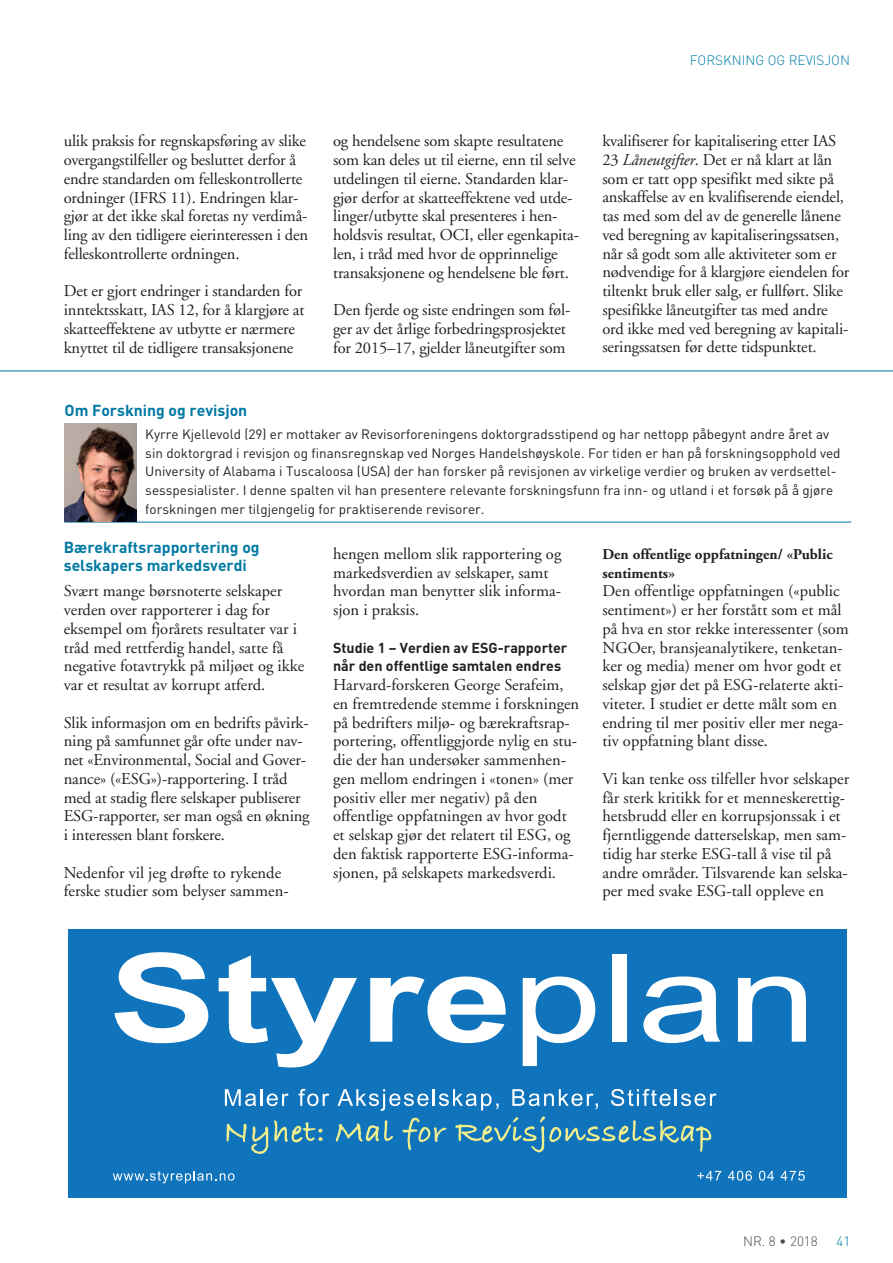
<style>
.page{position:relative;width:893px;height:1263px;background:#fff}
.page>*{position:absolute;margin:0;border:0;box-sizing:border-box;transform-origin:0 0}
.t1{font:16.5px/18.8px "Adobe Garamond";letter-spacing:-.01em;color:#231f20}
.t2{font:700 15.75px/18px "DIN";color:#0079a3}
.t3{font:700 15px/18.8px "Adobe Garamond";color:#231f20}
.t4{font:700 14.25px/18.8px "DIN";color:#231f20}
.t5{font:13.5px/18.8px "DIN";color:#231f20}
.t6{font:300 13.5px "DIN";color:#007ea7}
.t7{font:300 13.5px "DIN";color:#4b4c4d}
.t8{font:300 13.5px "DIN";color:#0079a3}
.s1{font-style:italic}
</style>
<div class="page">
<hr style="left:65px;top:522px;width:786px;height:1px;background:#0079a3">
<img style="left:65px;top:424px;width:72px;height:97px">
<hr style="left:0;top:371px;width:893px;height:1px;background:#0079a3">
<div style="left:68px;top:929px;width:779px;height:269px;background:#1074bc"></div>
<svg style="left:113px;top:1171px;width:122px;height:12px"></svg>
<svg style="left:697px;top:1171px;width:24px;height:9px"></svg>
<svg style="left:728px;top:1171px;width:24px;height:10px"></svg>
<svg style="left:759px;top:1171px;width:15px;height:10px"></svg>
<svg style="left:781px;top:1171px;width:24px;height:10px"></svg>
<svg style="left:225px;top:1089px;width:64px;height:17px"></svg>
<svg style="left:298px;top:1089px;width:31px;height:17px"></svg>
<svg style="left:226px;top:1123px;width:42px;height:31px"></svg>
<svg style="left:274px;top:1120px;width:49px;height:23px"></svg>
<svg style="left:336px;top:1089px;width:380px;height:63px"></svg>
<svg style="left:114px;top:952px;width:94px;height:91px"></svg>
<svg style="left:219px;top:955px;width:138px;height:112px"></svg>
<svg style="left:370px;top:976px;width:136px;height:67px"></svg>
<svg style="left:523px;top:976px;width:72px;height:90px"></svg>
<div style="left:612px;top:954px;width:14px;height:88px;background:#fff"></div>
<svg style="left:643px;top:976px;width:77px;height:67px"></svg>
<svg style="left:738px;top:976px;width:68px;height:66px"></svg>
<p class="t6" style="left:690px;top:52px;width:162px">FORSKNING OG REVISJON</p>
<p class="t1" style="left:64px;top:132px;width:246px">ulik praksis for regnskapsføring av slike overgangstilfeller og besluttet derfor å endre standarden om felleskontrollerte ordninger (IFRS 11). Endringen klar&shy;gjør at det ikke skal foretas ny verdimå&shy;ling av den tidligere eierinteressen i den felleskontrollerte ordningen.</p>
<p class="t1" style="left:64px;top:282px;width:242px">Det er gjort endringer i standarden for inntektsskatt, IAS 12, for å klargjøre at skatteeffektene av utbytte er nærmere knyttet til de tidligere transaksjonene</p>
<p class="t1" style="left:333px;top:132px;width:247px">og hendelsene som skapte resultatene som kan deles ut til eierne, enn til selve utdelingen til eierne. Standarden klar&shy;gjør derfor at skatteeffektene ved utde&shy;linger/utbytte skal presenteres i hen&shy;holdsvis resultat, OCI, eller egenkapita&shy;len, i tråd med hvor de opprinnelige transaksjonene og hendelsene ble ført.</p>
<p class="t1" style="left:333px;top:301px;width:239px">Den fjerde og siste endringen som føl&shy;ger av det årlige forbedringsprosjektet for 2015–17, gjelder låneutgifter som</p>
<p class="t1" style="left:602px;top:132px;width:249px">kvalifiserer for kapitalisering etter IAS 23 <span class="s1">Låneutgifter</span>. Det er nå klart at lån som er tatt opp spesifikt med sikte på anskaffelse av en kvalifiserende eiendel, tas med som del av de generelle lånene ved beregning av kapitaliseringssatsen, når så godt som alle aktiviteter som er nødvendige for å klargjøre eiendelen for tiltenkt bruk eller salg, er fullført. Slike spesifikke låneutgifter tas med andre ord ikke med ved beregning av kapitali&shy;seringssatsen før dette tidspunktet.</p>
<p class="t2" style="left:65px;top:401px;width:184px">Om Forskning og revisjon</p>
<p class="t5" style="left:145px;top:424px;width:697px">Kyrre Kjellevold (29) er mottaker av Revisorforeningens doktorgradsstipend og har nettopp påbegynt andre året av sin doktorgrad i revisjon og finansregnskap ved Norges Handelshøyskole. For tiden er han på forskningsopphold ved University of Alabama i Tuscaloosa (USA) der han forsker på revisjonen av virkelige verdier og bruken av verdsettel&shy;sesspesialister. I denne spalten vil han presentere relevante forskningsfunn fra inn- og utland i et forsøk på å gjøre forskningen mer tilgjengelig for praktiserende revisorer.</p>
<p class="t1" style="left:333px;top:545px;width:230px">hengen mellom slik rapportering og markedsverdien av selskaper, samt hvordan man benytter slik informa&shy;sjon i praksis.</p>
<p class="t4" style="left:333px;top:637px;width:236px">Studie 1 – Verdien av ESG-rapporter når den offentlige samtalen endres</p>
<p class="t1" style="left:333px;top:676px;width:248px">Harvard-forskeren George Serafeim, en fremtredende stemme i forskningen på bedrifters miljø- og bærekraftsrap&shy;portering, offentliggjorde nylig en stu&shy;die der han undersøker sammenhen&shy;gen mellom endringen i «tonen» (mer positiv eller mer negativ) på den offentlige oppfatningen av hvor godt et selskap gjør det relatert til ESG, og den faktisk rapporterte ESG-informa&shy;sjonen, på selskapets markedsverdi.</p>
<p class="t2" style="left:64px;top:538px;width:197px">Bærekraftsrapportering og selskapers markedsverdi</p>
<p class="t1" style="left:64px;top:582px;width:242px">Svært mange børsnoterte selskaper verden over rapporterer i dag for eksempel om fjorårets resultater var i tråd med rettferdig handel, satte få negative fotavtrykk på miljøet og ikke var et resultat av korrupt atferd.</p>
<p class="t1" style="left:64px;top:713px;width:247px">Slik informasjon om en bedrifts påvirk&shy;ning på samfunnet går ofte under nav&shy;net «Environmental, Social and Gover&shy;nance» («ESG»)-rapportering. I tråd med at stadig flere selskaper publiserer ESG-rapporter, ser man også en økning i interessen blant forskere.</p>
<p class="t1" style="left:64px;top:863px;width:226px">Nedenfor vil jeg drøfte to rykende ferske studier som belyser sammen-</p>
<p class="t3" style="left:602px;top:545px;width:232px">Den offentlige oppfatningen/ «Public sentiments»</p>
<p class="t1" style="left:602px;top:582px;width:248px">Den offentlige oppfatningen («public sentiment») er her forstått som et mål på hva en stor rekke interessenter (som NGOer, bransjeanalytikere, tenketan&shy;ker og media) mener om hvor godt et selskap gjør det på ESG-relaterte akti&shy;viteter. I studiet er dette målt som en endring til mer positiv eller mer nega&shy;tiv oppfatning blant disse.</p>
<p class="t1" style="left:602px;top:770px;width:248px">Vi kan tenke oss tilfeller hvor selskaper får sterk kritikk for et menneskerettig&shy;hetsbrudd eller en korrupsjonssak i et fjerntliggende datterselskap, men sam&shy;tidig har sterke ESG-tall å vise til på andre områder. Tilsvarende kan selska&shy;per med svake ESG-tall oppleve en</p>
<p class="t7" style="left:743px;top:1232px;width:76px">NR. 8 • 2018</p>
<p class="t8" style="left:836px;top:1232px;width:16px">41</p>
</div>
